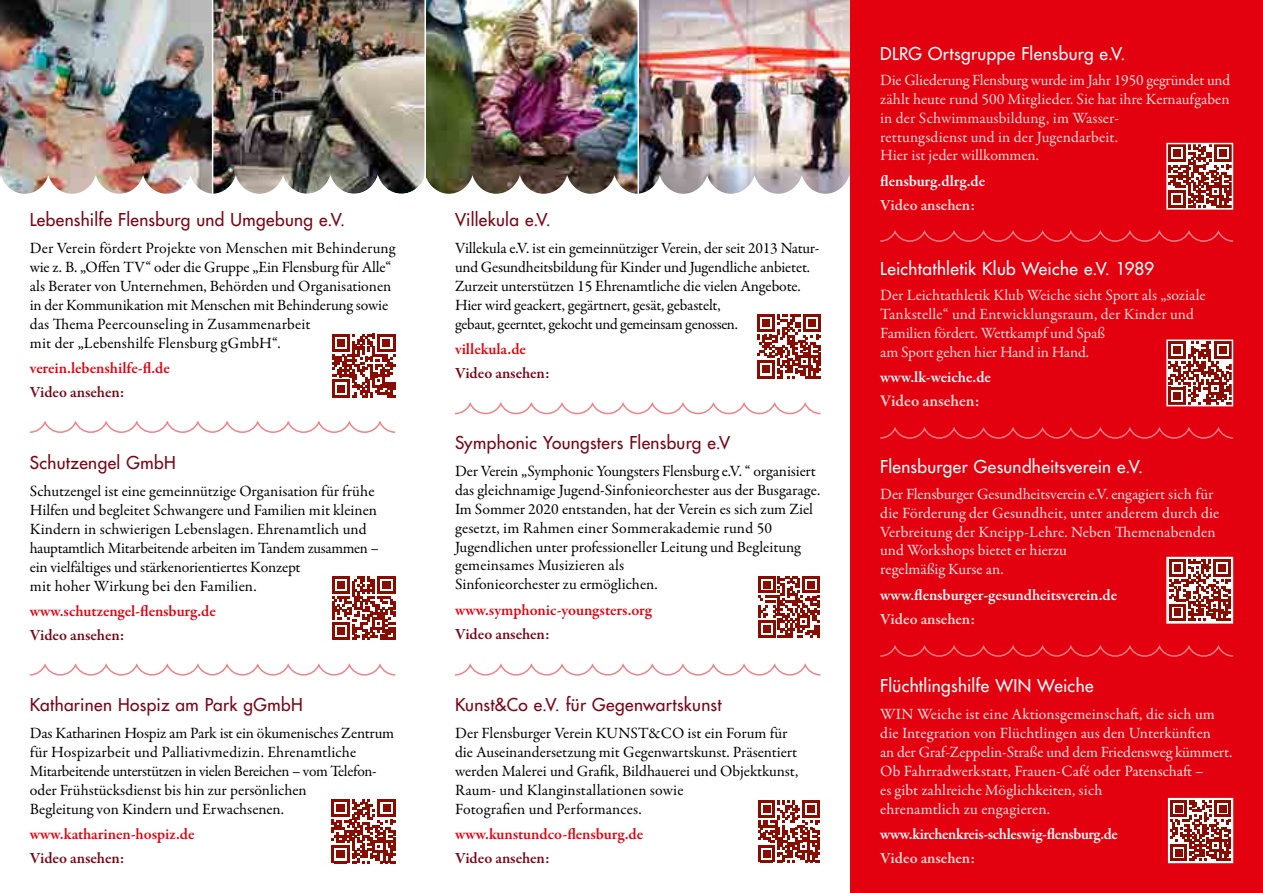
<style>
.page{position:relative;width:1263px;height:893px;background:#fff}
.page>*{position:absolute;margin:0;border:0;box-sizing:border-box;transform-origin:0 0}
.t1{font:17.25px "Futura LT";letter-spacing:.02em;color:#780516}
.t2{font:17.25px "Futura LT";letter-spacing:.02em;color:#fff}
.t3{font:600 16.5px "Garamond Premr Pro";color:#fbdcd5}
.t4{font:15.75px/18.9px "Garamond Premr Pro";letter-spacing:-.005em;color:#000}
.t5{font:15.75px/18.9px "Garamond Premr Pro";color:#fce3de}
.t6{font:15.75px/18.9px "Garamond Premr Pro";color:#fbdcd5}
.t7{font:600 15.75px "Garamond Premr Pro";color:#e3000f}
.t8{font:600 15.75px "Garamond Premr Pro";letter-spacing:-.01em;color:#fff}
.t9{font:600 15.75px "Garamond Premr Pro";color:#780516}
.t10{font:600 15.75px "Garamond Premr Pro";color:#fbdcd5}
</style>
<div class="page">
<img style="left:0;top:0;width:850px;height:175px">
<img style="left:213px;top:0;width:211px;height:175px">
<img style="left:426px;top:0;width:211px;height:175px">
<img style="left:0;top:175px;width:286px;height:19px">
<svg style="left:286px;top:175px;width:564px;height:180px"></svg>
<div style="left:850px;top:0;width:413px;height:893px;background:#e3000f"></div>
<svg style="left:455px;top:402px;width:366px;height:13px"></svg>
<svg style="left:880px;top:427px;width:354px;height:12px"></svg>
<svg style="left:880px;top:645px;width:354px;height:12px"></svg>
<svg style="left:880px;top:230px;width:354px;height:12px"></svg>
<svg style="left:29px;top:421px;width:367px;height:12px"></svg>
<svg style="left:455px;top:663px;width:366px;height:13px"></svg>
<svg style="left:29px;top:663px;width:367px;height:13px"></svg>
<svg style="left:1166px;top:142px;width:68px;height:68px;background:#bd716a"></svg>
<svg style="left:1166px;top:556px;width:68px;height:68px;background:#c27b75"></svg>
<svg style="left:1171px;top:801px;width:59px;height:59px;background:#b66962"></svg>
<div style="left:1168px;top:798px;width:65px;height:65px;border:2px solid #fff"></div>
<svg style="left:332px;top:334px;width:63px;height:63px"></svg>
<svg style="left:758px;top:576px;width:62px;height:62px"></svg>
<svg style="left:757px;top:314px;width:64px;height:64px"></svg>
<svg style="left:332px;top:576px;width:63px;height:64px"></svg>
<svg style="left:758px;top:800px;width:62px;height:62px"></svg>
<svg style="left:332px;top:799px;width:63px;height:64px"></svg>
<svg style="left:1166px;top:339px;width:68px;height:68px;background:#c07771"></svg>
<hr style="left:424px;top:0;width:2px;height:182px;background:#fff">
<hr style="left:212px;top:0;width:1px;height:196px;background:#fff">
<hr style="left:637px;top:0;width:2px;height:194px;background:#fff">
<p class="t1" style="left:30px;top:208px;width:317px">Lebenshilfe Flensburg und Umgebung e.V.</p>
<p class="t4" style="left:30px;top:239px;width:367px">Der Verein fördert Projekte von Menschen mit Behinderung wie z. B. „Offen TV“ oder die Gruppe „Ein Flensburg für Alle“ als Berater von Unternehmen, Behörden und Organisationen in der Kommunikation mit Menschen mit Behinderung sowie das Thema Peercounseling in Zusammenarbeit<br>mit der „Lebenshilfe Flensburg gGmbH“.</p>
<p class="t7" style="left:30px;top:359px;width:142px">verein.lebenshilfe-fl.de</p>
<p class="t9" style="left:30px;top:383px;width:96px">Video ansehen:</p>
<p class="t1" style="left:30px;top:451px;width:147px">Schutzengel GmbH</p>
<p class="t4" style="left:30px;top:482px;width:351px">Schutzengel ist eine gemeinnützige Organisation für frühe Hilfen und begleitet Schwangere und Familien mit kleinen Kindern in schwierigen Lebenslagen. Ehrenamtlich und hauptamtlich Mitarbeitende arbeiten im Tandem zusammen – ein vielfältiges und stärkenorientiertes Konzept<br>mit hoher Wirkung bei den Familien.</p>
<p class="t7" style="left:30px;top:601px;width:188px">www.schutzengel-flensburg.de</p>
<p class="t9" style="left:30px;top:625px;width:96px">Video ansehen:</p>
<p class="t1" style="left:30px;top:693px;width:275px">Katharinen Hospiz am Park gGmbH</p>
<p class="t4" style="left:30px;top:724px;width:366px">Das Katharinen Hospiz am Park ist ein ökumenisches Zentrum für Hospizarbeit und Palliativmedizin. Ehrenamtliche Mitarbeitende unterstützen in vielen Bereichen – vom Telefon&shy;oder Frühstücksdienst bis hin zur persönlichen<br>Begleitung von Kindern und Erwachsenen.</p>
<p class="t7" style="left:30px;top:824px;width:166px">www.katharinen-hospiz.de</p>
<p class="t9" style="left:30px;top:848px;width:96px">Video ansehen:</p>
<p class="t1" style="left:455px;top:208px;width:97px">Villekula e.V.</p>
<p class="t4" style="left:455px;top:239px;width:366px">Villekula e.V. ist ein gemeinnütziger Verein, der seit 2013 Natur&shy;und Gesundheitsbildung für Kinder und Jugendliche anbietet.<br>Zurzeit unterstützen 15 Ehrenamtliche die vielen Angebote.<br>Hier wird geackert, gegärtnert, gesät, gebastelt,<br>gebaut, geerntet, gekocht und gemeinsam genossen.</p>
<p class="t7" style="left:455px;top:340px;width:73px">villekula.de</p>
<p class="t9" style="left:455px;top:364px;width:96px">Video ansehen:</p>
<p class="t1" style="left:455px;top:431px;width:277px">Symphonic Youngsters Flensburg e.V</p>
<p class="t4" style="left:455px;top:462px;width:367px">Der Verein „Symphonic Youngsters Flensburg e.V. “ organisiert das gleichnamige Jugend-Sinfonieorchester aus der Busgarage.<br>Im Sommer 2020 entstanden, hat der Verein es sich zum Ziel gesetzt, im Rahmen einer Sommerakademie rund 50<br>Jugendlichen unter professioneller Leitung und Begleitung gemeinsames Musizieren als<br>Sinfonieorchester zu ermöglichen.</p>
<p class="t7" style="left:455px;top:600px;width:199px">www.symphonic-youngsters.org</p>
<p class="t9" style="left:455px;top:624px;width:96px">Video ansehen:</p>
<p class="t1" style="left:455px;top:693px;width:268px">Kunst&amp;Co e.V. für Gegenwartskunst</p>
<p class="t4" style="left:455px;top:724px;width:345px">Der Flensburger Verein KUNST&amp;CO ist ein Forum für die Auseinandersetzung mit Gegenwartskunst. Präsentiert werden Malerei und Grafik, Bildhauerei und Objektkunst, Raum- und Klanginstallationen sowie<br>Fotografien und Performances.</p>
<p class="t7" style="left:455px;top:825px;width:190px">www.kunstundco-flensburg.de</p>
<p class="t9" style="left:455px;top:849px;width:96px">Video ansehen:</p>
<p class="t2" style="left:880px;top:42px;width:247px">DLRG Ortsgruppe Flensburg e.V.</p>
<p class="t6" style="left:880px;top:71px;width:352px">Die Gliederung Flensburg wurde im Jahr 1950 gegründet und zählt heute rund 500 Mitglieder. Sie hat ihre Kernaufgaben in der Schwimmausbildung, im Wasser-<br>rettungsdienst und in der Jugendarbeit.<br>Hier ist jeder willkommen.</p>
<p class="t8" style="left:880px;top:171px;width:106px">flensburg.dlrg.de</p>
<p class="t10" style="left:880px;top:195px;width:96px">Video ansehen:</p>
<p class="t2" style="left:880px;top:258px;width:275px">Leichtathletik Klub Weiche e.V. 1989</p>
<p class="t6" style="left:880px;top:286px;width:327px">Der Leichtathletik Klub Weiche sieht Sport als „soziale Tankstelle“ und Entwicklungsraum, der Kinder und Familien fördert. Wettkampf und Spaß<br>am Sport gehen hier Hand in Hand.</p>
<p class="t8" style="left:880px;top:368px;width:112px">www.lk-weiche.de</p>
<p class="t3" style="left:880px;top:391px;width:101px">Video ansehen:</p>
<p class="t2" style="left:880px;top:456px;width:264px">Flensburger Gesundheitsverein e.V.</p>
<p class="t5" style="left:880px;top:485px;width:341px">Der Flensburger Gesundheitsverein e.V. engagiert sich für die Förderung der Gesundheit, unter anderem durch die Verbreitung der Kneipp-Lehre. Neben Themenabenden und Workshops bietet er hierzu<br>regelmäßig Kurse an.</p>
<p class="t8" style="left:880px;top:585px;width:239px">www.flensburger-gesundheitsverein.de</p>
<p class="t10" style="left:880px;top:609px;width:96px">Video ansehen:</p>
<p class="t2" style="left:880px;top:674px;width:215px">Flüchtlingshilfe WIN Weiche</p>
<p class="t5" style="left:880px;top:705px;width:354px">WIN Weiche ist eine Aktionsgemeinschaft, die sich um die Integration von Flüchtlingen aus den Unterkünften<br>an der Graf-Zeppelin-Straße und dem Friedensweg kümmert.<br>Ob Fahrradwerkstatt, Frauen-Café oder Patenschaft –<br>es gibt zahlreiche Möglichkeiten, sich<br>ehrenamtlich zu engagieren.</p>
<p class="t8" style="left:880px;top:825px;width:239px">www.kirchenkreis-schleswig-flensburg.de</p>
<p class="t10" style="left:880px;top:849px;width:96px">Video ansehen:</p>
</div>
